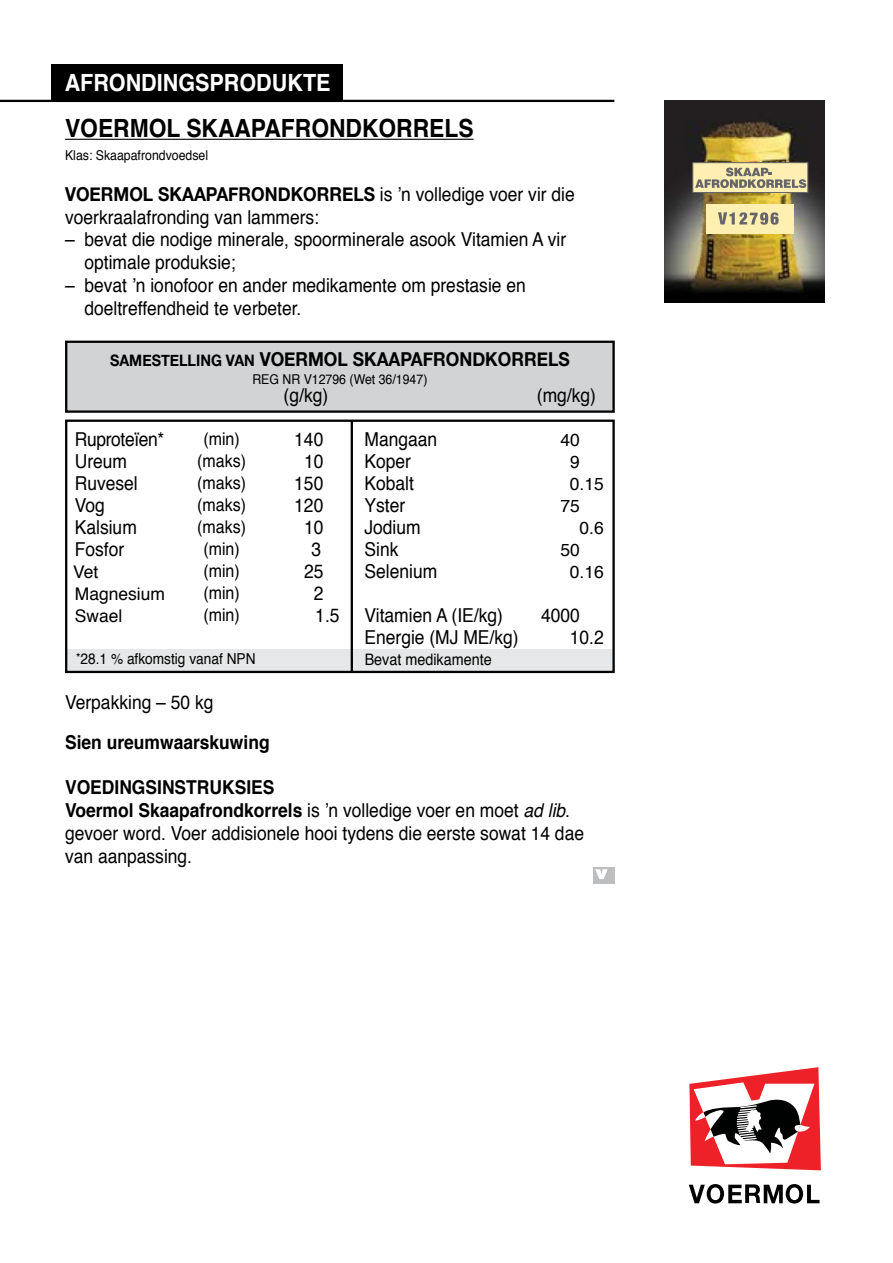
<style>
.page{position:relative;width:893px;height:1263px;background:#fff}
.page>*{position:absolute;margin:0;border:0;box-sizing:border-box;transform-origin:0 0}
.t1{font:700 25.05px "Helvetica";color:#000;scale:.91 1}
.t2{font:700 23.7px "Helvetica";color:#fff;scale:.91 1}
.t3{font:19.2px/22.8px "Helvetica";color:#000;scale:.91 1}
.t4{font:700 19.2px "Helvetica Neue";color:#000;scale:.91 1}
.t5{font:700 19.2px "Helvetica";color:#000;scale:.91 1}
.t6{font:19.2px "Helvetica";letter-spacing:-.02em;color:#000;scale:.91 1}
.t7{font:17.55px "Helvetica";color:#000;scale:.91 1}
.t8{font:17.4px "Helvetica";color:#000}
.t9{font:15.75px "Helvetica";color:#000;scale:.91 1}
.t10{font:15px "Helvetica";color:#000;scale:.91 1}
.t11{font:13.5px "Helvetica";color:#000;scale:.91 1}
.s1{font-family:"Helvetica";font-weight:400}
.s2{font-size:15.75px}
.s3{font-weight:700}
.s4{font-style:italic}
</style>
<div class="page">
<svg style="left:689px;top:1067px;width:132px;height:136px"></svg>
<div style="left:593px;top:867px;width:22px;height:17px;background:#bcbec0"></div>
<svg style="left:595px;top:869px;width:13px;height:10px"></svg>
<hr style="left:65px;top:139px;width:409px;height:1px;background:#000">
<svg style="left:65px;top:340px;width:550px;height:334px"></svg>
<hr style="left:0;top:100px;width:614px;height:2px;background:#000">
<div style="left:51px;top:65px;width:292px;height:37px;background:#000"></div>
<img style="left:664px;top:100px;width:160px;height:203px">
<div style="left:692px;top:162px;width:116px;height:31px;background:#ffefb2;border:1px solid #65656a"></div>
<div style="left:706px;top:204px;width:87px;height:30px;background:#ffefb0"></div>
<svg style="left:718px;top:212px;width:61px;height:13px"></svg>
<svg style="left:695px;top:168px;width:111px;height:20px"></svg>
<p class="t2" style="left:65px;top:64px;width:294px">AFRONDINGSPRODUKTE</p>
<h1 class="t1" style="left:65px;top:108px;width:450px">VOERMOL SKAAPAFRONDKORRELS</h1>
<p class="t11" style="left:65px;top:145px;width:159px">Klas: Skaapafrondvoedsel</p>
<p class="t4" style="left:65px;top:179px;width:562px">VOERMOL SKAAPAFRONDKORRELS <span class="s1">is ’n volledige voer vir die</span></p>
<p class="t3" style="left:65px;top:206px;width:281px">voerkraalafronding van lammers:</p>
<p class="t3" style="left:84px;top:229px;width:531px;text-indent:-19px">– bevat die nodige minerale, spoorminerale asook Vitamien A vir optimale produksie;</p>
<p class="t3" style="left:84px;top:275px;width:486px;text-indent:-19px">– bevat ’n ionofoor en ander medikamente om prestasie en doeltreffendheid te verbeter.</p>
<p class="t4" style="left:110px;top:344px;width:506px"><span class="s2">SAMESTELLING VAN</span> VOERMOL SKAAPAFRONDKORRELS</p>
<p class="t11" style="left:252px;top:369px;width:194px">REG NR V12796 (Wet 36/1947)</p>
<p class="t3" style="left:284px;top:384px;width:51px">(g/kg)</p>
<p class="t3" style="left:537px;top:384px;width:66px">(mg/kg)</p>
<p class="t6" style="left:75px;top:424px;width:100px">Ruproteïen*</p>
<p class="t7" style="left:203px;top:425px;width:41px">(min)</p>
<p class="t3" style="left:294px;top:428px;width:33px">140</p>
<p class="t3" style="left:75px;top:450px;width:59px">Ureum</p>
<p class="t7" style="left:197px;top:447px;width:55px">(maks)</p>
<p class="t3" style="left:304px;top:450px;width:23px">10</p>
<p class="t3" style="left:75px;top:472px;width:71px">Ruvesel</p>
<p class="t7" style="left:197px;top:469px;width:55px">(maks)</p>
<p class="t3" style="left:294px;top:472px;width:33px">150</p>
<p class="t3" style="left:75px;top:494px;width:35px">Vog</p>
<p class="t7" style="left:197px;top:491px;width:55px">(maks)</p>
<p class="t3" style="left:294px;top:494px;width:33px">120</p>
<p class="t3" style="left:75px;top:516px;width:70px">Kalsium</p>
<p class="t7" style="left:197px;top:513px;width:55px">(maks)</p>
<p class="t3" style="left:304px;top:516px;width:23px">10</p>
<p class="t3" style="left:75px;top:538px;width:56px">Fosfor</p>
<p class="t7" style="left:203px;top:535px;width:41px">(min)</p>
<p class="t3" style="left:312px;top:538px;width:12px">3</p>
<p class="t8" style="left:73px;top:558px;width:27px">Vet</p>
<p class="t7" style="left:203px;top:557px;width:41px">(min)</p>
<p class="t3" style="left:304px;top:560px;width:23px">25</p>
<p class="t8" style="left:75px;top:580px;width:92px">Magnesium</p>
<p class="t7" style="left:203px;top:579px;width:41px">(min)</p>
<p class="t3" style="left:314px;top:582px;width:12px">2</p>
<p class="t8" style="left:75px;top:602px;width:49px">Swael</p>
<p class="t7" style="left:203px;top:601px;width:41px">(min)</p>
<p class="t3" style="left:315px;top:604px;width:28px">1.5</p>
<p class="t10" style="left:76px;top:647px;width:199px"><sup>*</sup>28.1 % afkomstig vanaf NPN</p>
<p class="t3" style="left:364px;top:428px;width:81px">Mangaan</p>
<p class="t8" style="left:560px;top:426px;width:21px">40</p>
<p class="t3" style="left:364px;top:450px;width:53px">Koper</p>
<p class="t8" style="left:570px;top:448px;width:11px">9</p>
<p class="t3" style="left:364px;top:472px;width:56px">Kobalt</p>
<p class="t8" style="left:570px;top:470px;width:35px">0.15</p>
<p class="t3" style="left:364px;top:494px;width:46px">Yster</p>
<p class="t8" style="left:560px;top:492px;width:21px">75</p>
<p class="t3" style="left:364px;top:516px;width:63px">Jodium</p>
<p class="t8" style="left:579px;top:514px;width:26px">0.6</p>
<p class="t3" style="left:364px;top:538px;width:39px">Sink</p>
<p class="t8" style="left:560px;top:536px;width:21px">50</p>
<p class="t3" style="left:364px;top:560px;width:81px">Selenium</p>
<p class="t8" style="left:570px;top:558px;width:35px">0.16</p>
<p class="t3" style="left:364px;top:604px;width:154px">Vitamien A (IE/kg)</p>
<p class="t3" style="left:541px;top:604px;width:44px">4000</p>
<p class="t3" style="left:364px;top:626px;width:171px">Energie (MJ ME/kg)</p>
<p class="t3" style="left:570px;top:626px;width:39px">10.2</p>
<p class="t9" style="left:365px;top:647px;width:141px">Bevat medikamente</p>
<p class="t3" style="left:65px;top:691px;width:165px">Verpakking – 50 kg</p>
<p class="t5" style="left:65px;top:726px;width:226px">Sien ureumwaarskuwing</p>
<p class="t3" style="left:65px;top:777px;width:572px"><span class="s3">VOEDINGSINSTRUKSIES<br>Voermol Skaapafrondkorrels</span> is ’n volledige voer en moet <span class="s4">ad lib</span>. gevoer word. Voer addisionele hooi tydens die eerste sowat 14 dae van aanpassing.</p>
</div>
